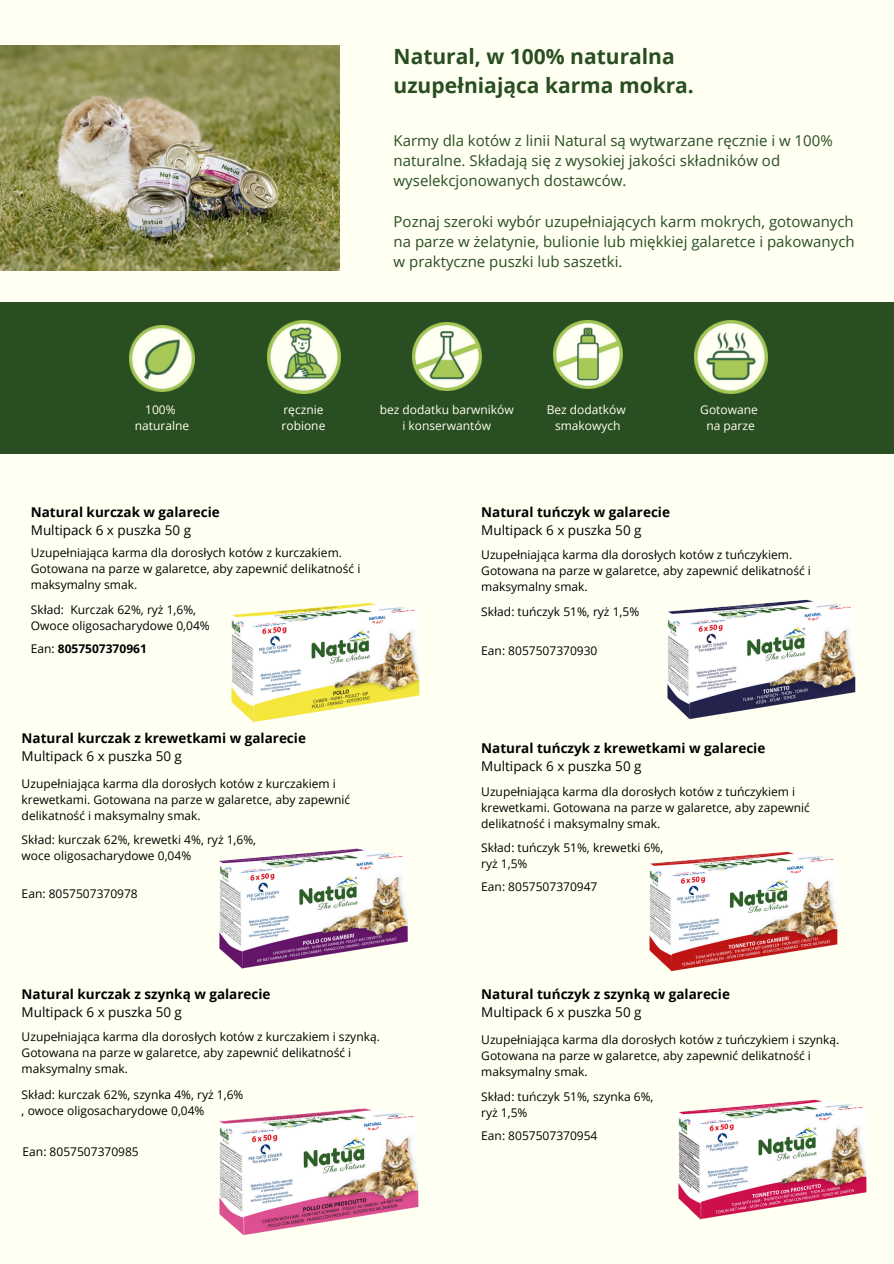
<style>
.page{position:relative;width:894px;height:1264px;background:#fff}
.page>*{position:absolute;margin:0;border:0;box-sizing:border-box;transform-origin:0 0}
.t1{font:700 21px/29.2px "Open Sans";color:#294e21}
.t2{font:15px/20.2px "Open Sans";color:#294e21}
.t3{font:700 13.5px/18px "Open Sans";color:#000}
.t4{font:12px/16px "Open Sans";color:#000}
.t5{font:12px "Open Sans";color:#fffff2}
.t6{font:700 12px "Open Sans";color:#000}
.s1{font-weight:400}
</style>
<div class="page">
<div style="left:0;top:0;width:893px;height:1263px;background:#fffff2"></div>
<div style="left:0;top:302px;width:893px;height:151px;background:#294e21"></div>
<img style="left:129px;top:326px;width:66px;height:65px">
<img style="left:267px;top:320px;width:73px;height:73px">
<img style="left:412px;top:322px;width:69px;height:69px">
<img style="left:553px;top:320px;width:69px;height:69px">
<img style="left:694px;top:320px;width:73px;height:73px">
<img style="left:0;top:45px;width:339px;height:225px">
<img style="left:219px;top:1108px;width:200px;height:128px">
<img style="left:219px;top:848px;width:189px;height:121px">
<img style="left:231px;top:603px;width:189px;height:120px">
<img style="left:667px;top:599px;width:189px;height:121px">
<img style="left:649px;top:851px;width:189px;height:121px">
<img style="left:678px;top:1099px;width:189px;height:121px">
<p class="t1" style="left:393px;top:41px;width:302px">Natural, w 100% naturalna uzupełniająca karma mokra.</p>
<h1 class="t2" style="left:393px;top:130px;width:440px">Karmy dla kotów z linii Natural są wytwarzane ręcznie i w 100% naturalne. Składają się z wysokiej jakości składników od wyselekcjonowanych dostawców.</h1>
<h2 class="t2" style="left:393px;top:211px;width:462px;text-align:justify">Poznaj szeroki wybór uzupełniających karm mokrych, gotowanych na parze w żelatynie, bulionie lub miękkiej galaretce i pakowanych w praktyczne puszki lub saszetki.</h2>
<h2 class="t5" style="left:145px;top:401px;width:32px">100%</h2>
<p class="t5" style="left:135px;top:417px;width:56px">naturalne</p>
<p class="t5" style="left:283px;top:401px;width:42px">ręcznie</p>
<p class="t5" style="left:281px;top:417px;width:45px">robione</p>
<p class="t5" style="left:379px;top:401px;width:135px">bez dodatku barwników</p>
<p class="t5" style="left:402px;top:417px;width:90px">i konserwantów</p>
<p class="t5" style="left:546px;top:401px;width:80px">Bez dodatków</p>
<p class="t5" style="left:555px;top:417px;width:67px">smakowych</p>
<p class="t5" style="left:700px;top:401px;width:59px">Gotowane</p>
<p class="t5" style="left:706px;top:417px;width:50px">na parze</p>
<p class="t3" style="left:31px;top:503px;width:190px">Natural kurczak w galarecie<br><span class="s1">Multipack 6 x puszka 50 g</span></p>
<h3 class="t4" style="left:31px;top:544px;width:331px">Uzupełniająca karma dla dorosłych kotów z kurczakiem.<br>Gotowana na parze w galaretce, aby zapewnić delikatność i maksymalny smak.</h3>
<p class="t4" style="left:31px;top:601px;width:180px">Skład: Kurczak 62%, ryż 1,6%,<br>Owoce oligosacharydowe 0,04%</p>
<p class="t6" style="left:31px;top:640px;width:117px"><span class="s1">Ean:</span> 8057507370961</p>
<p class="t3" style="left:481px;top:503px;width:190px">Natural tuńczyk w galarecie<br><span class="s1">Multipack 6 x puszka 50 g</span></p>
<p class="t4" style="left:481px;top:546px;width:331px">Uzupełniająca karma dla dorosłych kotów z tuńczykiem.<br>Gotowana na parze w galaretce, aby zapewnić delikatność i maksymalny smak.</p>
<p class="t4" style="left:481px;top:603px;width:159px">Skład: tuńczyk 51%, ryż 1,5%</p>
<p class="t4" style="left:481px;top:642px;width:118px">Ean: 8057507370930</p>
<p class="t3" style="left:22px;top:729px;width:286px">Natural kurczak z krewetkami w galarecie<br><span class="s1">Multipack 6 x puszka 50 g</span></p>
<p class="t4" style="left:22px;top:775px;width:330px">Uzupełniająca karma dla dorosłych kotów z kurczakiem i krewetkami. Gotowana na parze w galaretce, aby zapewnić delikatność i maksymalny smak.</p>
<p class="t4" style="left:22px;top:831px;width:236px">Skład: kurczak 62%, krewetki 4%, ryż 1,6%, woce oligosacharydowe 0,04%</p>
<p class="t4" style="left:22px;top:885px;width:118px">Ean: 8057507370978</p>
<p class="t3" style="left:481px;top:739px;width:285px">Natural tuńczyk z krewetkami w galarecie<br><span class="s1">Multipack 6 x puszka 50 g</span></p>
<p class="t4" style="left:481px;top:782px;width:330px">Uzupełniająca karma dla dorosłych kotów z tuńczykiem i krewetkami. Gotowana na parze w galaretce, aby zapewnić delikatność i maksymalny smak.</p>
<h3 class="t4" style="left:481px;top:839px;width:183px">Skład: tuńczyk 51%, krewetki 6%, ryż 1,5%</h3>
<p class="t4" style="left:481px;top:878px;width:118px">Ean: 8057507370947</p>
<p class="t3" style="left:22px;top:984px;width:250px">Natural kurczak z szynką w galarecie<br><span class="s1">Multipack 6 x puszka 50 g</span></p>
<p class="t4" style="left:22px;top:1027px;width:359px">Uzupełniająca karma dla dorosłych kotów z kurczakiem i szynką.<br>Gotowana na parze w galaretce, aby zapewnić delikatność i maksymalny smak.</p>
<p class="t4" style="left:22px;top:1086px;width:223px">Skład: kurczak 62%, szynka 4%, ryż 1,6% , owoce oligosacharydowe 0,04%</p>
<h3 class="t4" style="left:23px;top:1142px;width:118px">Ean: 8057507370985</h3>
<p class="t3" style="left:481px;top:984px;width:250px">Natural tuńczyk z szynką w galarecie<br><span class="s1">Multipack 6 x puszka 50 g</span></p>
<h3 class="t4" style="left:481px;top:1031px;width:359px">Uzupełniająca karma dla dorosłych kotów z tuńczykiem i szynką.<br>Gotowana na parze w galaretce, aby zapewnić delikatność i maksymalny smak.</h3>
<p class="t4" style="left:481px;top:1087px;width:174px">Skład: tuńczyk 51%, szynka 6%, ryż 1,5%</p>
<p class="t4" style="left:481px;top:1127px;width:118px">Ean: 8057507370954</p>
</div>
